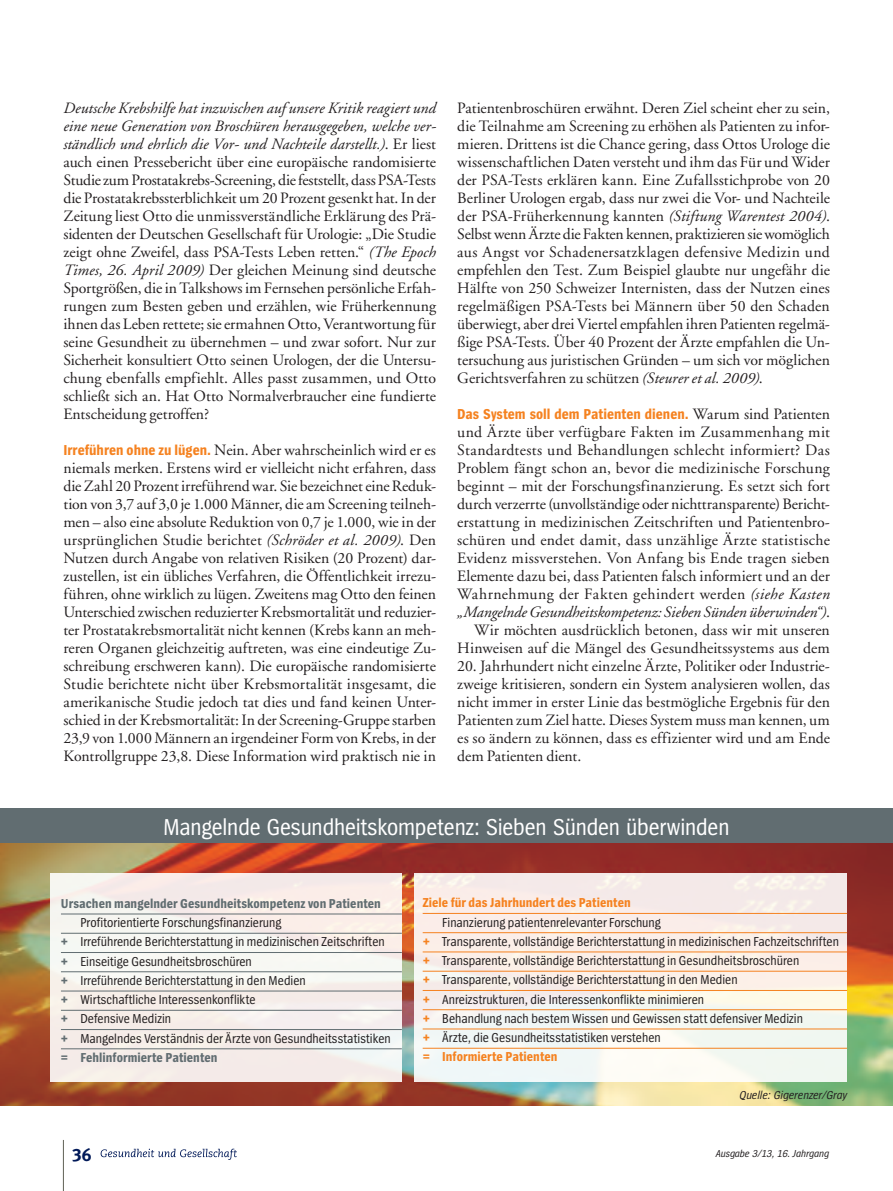
<style>
.page{position:relative;width:893px;height:1191px;background:#fff}
.page>*{position:absolute;margin:0;border:0;box-sizing:border-box;transform-origin:0 0}
.t1{font:24px "Spiegel Cd";letter-spacing:-.005em;color:#fff}
.Thema_Fließ_oE{font:15.75px/18px "GG Garamond";letter-spacing:.005em;color:#231f20;text-align:justify}
.Thema_Fließ_mE{font:15.75px/18px "GG Garamond";letter-spacing:.005em;color:#231f20;text-align:right}
.Thema_Fließ_oE-2{font:700 15px "Spiegel Cd";color:#f58220}
.t2{font:13.5px "Spiegel Cd";letter-spacing:.005em;color:#231f20}
.t3{font:700 13.5px "Spiegel Cd";letter-spacing:.005em;color:#616d71}
.t4{font:700 13.5px "Spiegel Cd";letter-spacing:.005em;color:#f58220}
.allg-Fotocredits{font:italic 12px "Spiegel Cd";color:#231f20}
.t5{font:italic 10.5px "Spiegel Cd";color:#231f20}
.s1{font-style:italic}
.s2{font-family:"Spiegel Cd";font-weight:700;font-size:15px;color:#f58220}
.s3{font-family:"GG Garamond";font-weight:400;font-size:15.75px;color:#231f20}
.s4{font-weight:700;color:#616d71}
.s5{font-weight:700;color:#f58220}
</style>
<div class="page">
<hr style="left:63px;top:1140px;width:1px;height:51px;background:#606155">
<svg style="left:101px;top:1148px;width:136px;height:11px"></svg>
<img style="left:0;top:843px;width:893px;height:263px">
<div style="left:50px;top:873px;width:351px;height:208px;background:#f6eee9"></div>
<svg style="left:414px;top:873px;width:433px;height:208px;fill:#f7f0e9"></svg>
<hr style="left:61px;top:913px;width:341px;height:1px;background:#616d71">
<hr style="left:61px;top:933px;width:341px;height:1px;background:#616d71">
<hr style="left:61px;top:952px;width:341px;height:1px;background:#616d71">
<hr style="left:61px;top:971px;width:341px;height:1px;background:#616d71">
<hr style="left:61px;top:990px;width:341px;height:1px;background:#616d71">
<hr style="left:61px;top:1010px;width:341px;height:1px;background:#616d71">
<hr style="left:61px;top:1029px;width:341px;height:1px;background:#616d71">
<hr style="left:61px;top:1048px;width:341px;height:1px;background:#616d71">
<hr style="left:423px;top:913px;width:424px;height:1px;background:#f58220">
<hr style="left:423px;top:932px;width:424px;height:1px;background:#f58220">
<hr style="left:423px;top:951px;width:424px;height:1px;background:#f58220">
<hr style="left:423px;top:970px;width:424px;height:1px;background:#f58220">
<hr style="left:423px;top:990px;width:424px;height:1px;background:#f58220">
<hr style="left:423px;top:1009px;width:424px;height:1px;background:#f58220">
<hr style="left:423px;top:1028px;width:424px;height:1px;background:#f58220">
<hr style="left:423px;top:1047px;width:424px;height:1px;background:#f58220">
<div style="left:0;top:809px;width:893px;height:34px;background:#616d71"></div>
<p class="Thema_Fließ_oE" style="left:63px;top:99px;width:374px"><span class="s1">Deutsche Krebshilfe hat inzwischen auf unsere Kritik reagiert und eine neue Generation von Broschüren herausgegeben, welche ver&shy;ständlich und ehrlich die Vor- und Nachteile darstellt.)</span>. Er liest auch einen Pressebericht über eine europäische randomisierte Studie zum Prostatakrebs-Screening, die feststellt, dass PSA-Tests die Prostatakrebssterblichkeit um 20 Prozent gesenkt hat. In der Zeitung liest Otto die unmissverständliche Erklärung des Prä&shy;sidenten der Deutschen Gesellschaft für Urologie: „Die Studie zeigt ohne Zweifel, dass PSA-Tests Leben retten.“ <span class="s1">(The Epoch Times, 26. April 2009)</span> Der gleichen Meinung sind deutsche Sportgrößen, die in Talkshows im Fernsehen persönliche Erfah&shy;rungen zum Besten geben und erzählen, wie Früherkennung ihnen das Leben rettete; sie ermahnen Otto, Verantwortung für seine Gesundheit zu übernehmen – und zwar sofort. Nur zur Sicherheit konsultiert Otto seinen Urologen, der die Untersu&shy;chung ebenfalls empfiehlt. Alles passt zusammen, und Otto schließt sich an. Hat Otto Normalverbraucher eine fundierte Entscheidung getroffen?</p>
<p class="Thema_Fließ_oE" style="left:63px;top:441px;width:374px"><span class="s2">Irreführen ohne zu lügen.</span> Nein. Aber wahrscheinlich wird er es niemals merken. Erstens wird er vielleicht nicht erfahren, dass die Zahl 20 Prozent irreführend war. Sie bezeichnet eine Reduk&shy;tion von 3,7 auf 3,0 je 1.000 Männer, die am Screening teilneh&shy;men – also eine absolute Reduktion von 0,7 je 1.000, wie in der ursprünglichen Studie berichtet <span class="s1">(Schröder et al. 2009)</span>. Den Nutzen durch Angabe von relativen Risiken (20 Prozent) dar&shy;zustellen, ist ein übliches Verfahren, die Öffentlichkeit irrezu&shy;führen, ohne wirklich zu lügen. Zweitens mag Otto den feinen Unterschied zwischen reduzierter Krebsmortalität und reduzier&shy;ter Prostatakrebsmortalität nicht kennen (Krebs kann an meh&shy;reren Organen gleichzeitig auftreten, was eine eindeutige Zu&shy;schreibung erschweren kann). Die europäische randomisierte Studie berichtete nicht über Krebsmortalität insgesamt, die amerikanische Studie jedoch tat dies und fand keinen Unter&shy;schied in der Krebsmortalität: In der Screening-Gruppe starben 23,9 von 1.000 Männern an irgendeiner Form von Krebs, in der Kontrollgruppe 23,8. Diese Information wird praktisch nie in</p>
<p class="Thema_Fließ_oE" style="left:457px;top:99px;width:374px">Patientenbroschüren erwähnt. Deren Ziel scheint eher zu sein, die Teilnahme am Screening zu erhöhen als Patienten zu infor&shy;mieren. Drittens ist die Chance gering, dass Ottos Urologe die wissenschaftlichen Daten versteht und ihm das Für und Wider der PSA-Tests erklären kann. Eine Zufallsstichprobe von 20<br>Berliner Urologen ergab, dass nur zwei die Vor- und Nachteile der PSA-Früherkennung kannten <span class="s1">(Stiftung Warentest 2004)</span>.<br>Selbst wenn Ärzte die Fakten kennen, praktizieren sie womöglich aus Angst vor Schadenersatzklagen defensive Medizin und empfehlen den Test. Zum Beispiel glaubte nur ungefähr die Hälfte von 250 Schweizer Internisten, dass der Nutzen eines regelmäßigen PSA-Tests bei Männern über 50 den Schaden überwiegt, aber drei Viertel empfahlen ihren Patienten regelmä&shy;ßige PSA-Tests. Über 40 Prozent der Ärzte empfahlen die Un&shy;tersuchung aus juristischen Gründen – um sich vor möglichen Gerichtsverfahren zu schützen <span class="s1">(Steurer et al. 2009)</span>.</p>
<p class="Thema_Fließ_oE-2" style="left:457px;top:406px;width:374px">Das System soll dem Patienten dienen. <span class="s3">Warum sind Patienten</span></p>
<p class="Thema_Fließ_oE" style="left:457px;top:423px;width:374px">und Ärzte über verfügbare Fakten im Zusammenhang mit Standardtests und Behandlungen schlecht informiert? Das Problem fängt schon an, bevor die medizinische Forschung beginnt – mit der Forschungsfinanzierung. Es setzt sich fort durch verzerrte (unvollständige oder nichttransparente) Bericht&shy;erstattung in medizinischen Zeitschriften und Patientenbro&shy;schüren und endet damit, dass unzählige Ärzte statistische Evidenz missverstehen. Von Anfang bis Ende tragen sieben Elemente dazu bei, dass Patienten falsch informiert und an der Wahrnehmung der Fakten gehindert werden <span class="s1">(siehe Kasten „Mangelnde Gesundheitskompetenz: Sieben Sünden überwinden“)</span>.</p>
<p class="Thema_Fließ_mE" style="left:457px;top:621px;width:374px">Wir möchten ausdrücklich betonen, dass wir mit unseren<br>Hinweisen auf die Mängel des Gesundheitssystems aus dem</p>
<p class="Thema_Fließ_mE" style="left:457px;top:657px;width:374px;text-align:justify">20. Jahrhundert nicht einzelne Ärzte, Politiker oder Industrie&shy;zweige kritisieren, sondern ein System analysieren wollen, das nicht immer in erster Linie das bestmögliche Ergebnis für den Patienten zum Ziel hatte. Dieses System muss man kennen, um es so ändern zu können, dass es effizienter wird und am Ende dem Patienten dient.</p>
<p class="t1" style="left:163px;top:815px;width:568px">Mangelnde Gesundheitskompetenz: Sieben Sünden überwinden</p>
<p class="t3" style="left:61px;top:896px;width:321px">Ursachen mangelnder Gesundheitskompetenz von Patienten</p>
<p class="t2" style="left:80px;top:916px;width:202px">Profitorientierte Forschungsfinanzierung</p>
<p class="t2" style="left:61px;top:935px;width:325px"><span class="s4">+</span> Irreführende Berichterstattung in medizinischen Zeitschriften</p>
<p class="t2" style="left:61px;top:954px;width:192px"><span class="s4">+</span> Einseitige Gesundheitsbroschüren</p>
<p class="t2" style="left:61px;top:973px;width:246px"><span class="s4">+</span> Irreführende Berichterstattung in den Medien</p>
<p class="t2" style="left:61px;top:993px;width:196px"><span class="s4">+</span> Wirtschaftliche Interessenkonflikte</p>
<p class="t2" style="left:61px;top:1012px;width:112px"><span class="s4">+</span> Defensive Medizin</p>
<p class="t2" style="left:61px;top:1031px;width:331px"><span class="s4">+</span> Mangelndes Verständnis der Ärzte von Gesundheitsstatistiken</p>
<p class="t3" style="left:61px;top:1050px;width:158px">= Fehlinformierte Patienten</p>
<p class="t4" style="left:423px;top:896px;width:210px">Ziele für das Jahrhundert des Patienten</p>
<p class="t2" style="left:442px;top:915px;width:220px">Finanzierung patientenrelevanter Forschung</p>
<p class="t2" style="left:423px;top:934px;width:418px"><span class="s5">+</span> Transparente, vollständige Berichterstattung in medizinischen Fachzeitschriften</p>
<p class="t2" style="left:423px;top:953px;width:378px"><span class="s5">+</span> Transparente, vollständige Berichterstattung in Gesundheitsbroschüren</p>
<p class="t2" style="left:423px;top:973px;width:317px"><span class="s5">+</span> Transparente, vollständige Berichterstattung in den Medien</p>
<p class="t2" style="left:423px;top:992px;width:283px"><span class="s5">+</span> Anreizstrukturen, die Interessenkonflikte minimieren</p>
<p class="t2" style="left:423px;top:1011px;width:382px"><span class="s5">+</span> Behandlung nach bestem Wissen und Gewissen statt defensiver Medizin</p>
<p class="t2" style="left:423px;top:1030px;width:240px"><span class="s5">+</span> Ärzte, die Gesundheitsstatistiken verstehen</p>
<p class="t4" style="left:423px;top:1050px;width:136px">= Informierte Patienten</p>
<p class="allg-Fotocredits" style="left:740px;top:1088px;width:109px">Quelle: Gigerenzer/Gray</p>
<p class="t5" style="left:716px;top:1148px;width:115px">Ausgabe 3/13, 16. Jahrgang</p>
</div>
